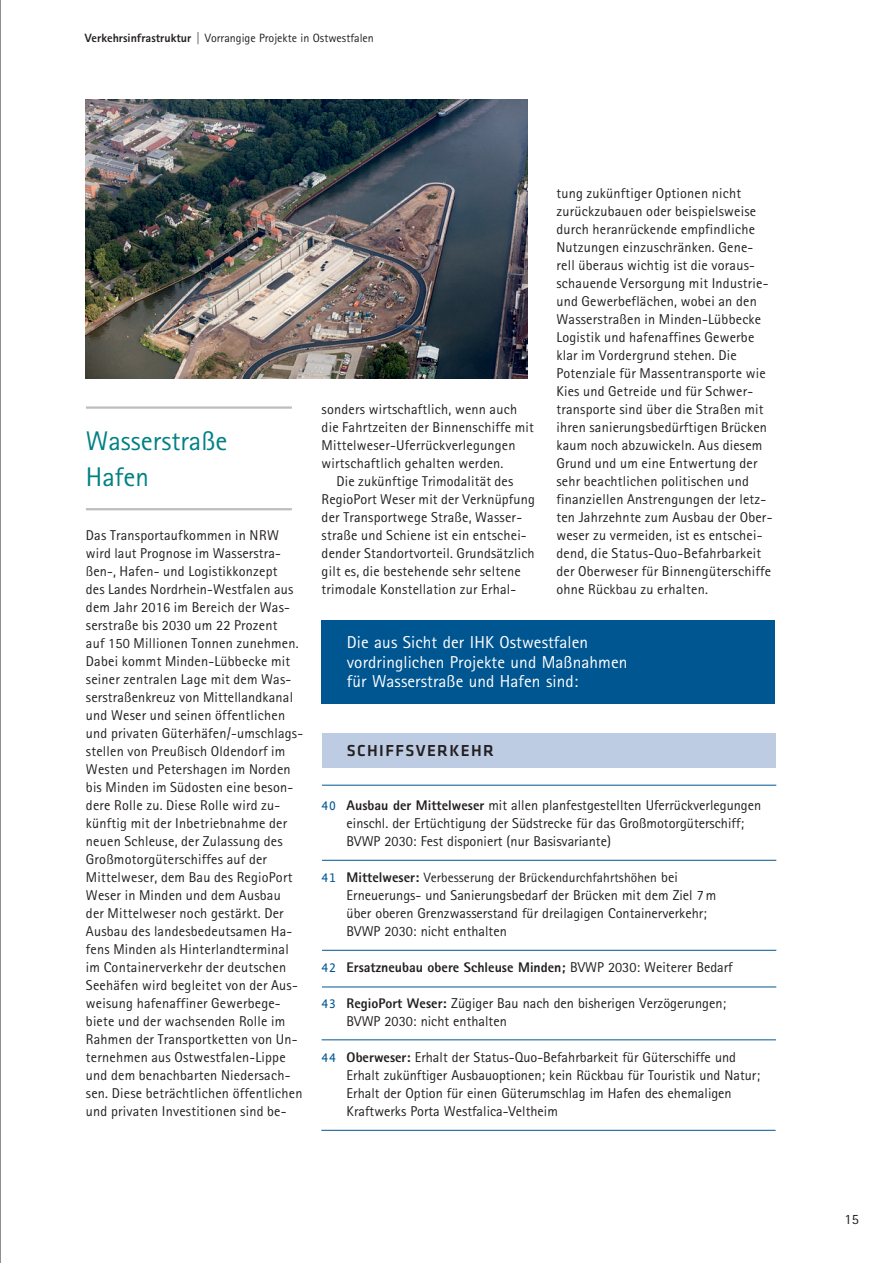
<style>
.page{position:relative;width:893px;height:1263px;background:#fff}
.page>*{position:absolute;margin:0;border:0;box-sizing:border-box;transform-origin:0 0}
.t1{font:27px/36px "Rotis Sans Serif Std";color:#008183}
.t2{font:17.25px/19.5px "Rotis Sans Serif Std";letter-spacing:.005em;color:#fff}
.t3{font:500 16.5px "Klavika";letter-spacing:.085em;color:#231f20}
.t4{font:14.25px/18px "Rotis Sans Serif Std";letter-spacing:.015em;color:#231f20}
.t5{font:800 13.95px "Rotis Sans Serif Std";color:#231f20}
.t6{font:13.5px "Rotis Sans Serif Std";letter-spacing:.005em;color:#231f20}
.t7{font:12px "Rotis Sans Serif Std";color:#231f20}
.s1{font-weight:800}
.s2{font-family:"Profile NO";color:#005691}
.s3{font-weight:800;font-size:13.95px}
.s4{font-family:"Profile NO";font-size:14.25px;color:#005691}
.s5{font-size:14.25px}
.s6{font-family:"Profile NO";font-weight:400;font-size:14.25px;color:#005691}
.s7{font-weight:400;font-size:14.25px}
</style>
<div class="page">
<hr style="left:0;top:0;width:1px;height:1263px;background:#231f20">
<hr style="left:86px;top:406px;width:206px;height:3px;background:#bcbdc0">
<hr style="left:86px;top:508px;width:206px;height:2px;background:#bcbdc0">
<div style="left:322px;top:733px;width:454px;height:35px;background:#bdcce2"></div>
<hr style="left:322px;top:987px;width:454px;height:1px;background:#005691">
<hr style="left:322px;top:950px;width:454px;height:1px;background:#005691">
<hr style="left:322px;top:860px;width:454px;height:1px;background:#005691">
<hr style="left:322px;top:1039px;width:454px;height:1px;background:#005691">
<hr style="left:322px;top:785px;width:454px;height:1px;background:#005691">
<hr style="left:321px;top:1130px;width:455px;height:1px;background:#005691">
<div style="left:321px;top:620px;width:454px;height:83px;background:#005691"></div>
<img style="left:85px;top:100px;width:443px;height:278px">
<p class="t7" style="left:85px;top:34px;width:291px"><span class="s1">Verkehrsinfrastruktur</span> | Vorrangige Projekte in Ostwestfalen</p>
<h1 class="t1" style="left:86px;top:426px;width:143px">Wasserstraße<br>Hafen</h1>
<p class="t4" style="left:86px;top:528px;width:219px">Das Transportaufkommen in NRW wird laut Prognose im Wasserstra&shy;ßen-, Hafen- und Logistikkonzept<br>des Landes Nordrhein-Westfalen aus dem Jahr 2016 im Bereich der Was&shy;serstraße bis 2030 um 22 Prozent<br>auf 150 Millionen Tonnen zunehmen.<br>Dabei kommt Minden-Lübbecke mit seiner zentralen Lage mit dem Was&shy;serstraßenkreuz von Mittellandkanal und Weser und seinen öffentlichen und privaten Güterhäfen/-umschlags&shy;stellen von Preußisch Oldendorf im Westen und Petershagen im Norden bis Minden im Südosten eine beson&shy;dere Rolle zu. Diese Rolle wird zu&shy;künftig mit der Inbetriebnahme der neuen Schleuse, der Zulassung des Großmotorgüterschiffes auf der Mittelweser, dem Bau des RegioPort Weser in Minden und dem Ausbau<br>der Mittelweser noch gestärkt. Der Ausbau des landesbedeutsamen Ha&shy;fens Minden als Hinterlandterminal im Containerverkehr der deutschen Seehäfen wird begleitet von der Aus&shy;weisung hafenaffiner Gewerbege&shy;biete und der wachsenden Rolle im Rahmen der Transportketten von Un&shy;ternehmen aus Ostwestfalen-Lippe und dem benachbarten Niedersach&shy;sen. Diese beträchtlichen öffentlichen und privaten Investitionen sind be-</p>
<p class="t4" style="left:322px;top:402px;width:214px">sonders wirtschaftlich, wenn auch die Fahrtzeiten der Binnenschiffe mit Mittelweser-Uferrückverlegungen wirtschaftlich gehalten werden.</p>
<p class="t4" style="left:322px;top:474px;width:215px;text-indent:15px">Die zukünftige Trimodalität des RegioPort Weser mit der Verknüpfung der Transportwege Straße, Wasser&shy;straße und Schiene ist ein entschei&shy;dender Standortvorteil. Grundsätzlich gilt es, die bestehende sehr seltene trimodale Konstellation zur Erhal-</p>
<p class="t4" style="left:556px;top:186px;width:218px">tung zukünftiger Optionen nicht zurückzubauen oder beispielsweise durch heranrückende empfindliche Nutzungen einzuschränken. Gene&shy;rell überaus wichtig ist die voraus&shy;schauende Versorgung mit Industrie&shy;und Gewerbeflächen, wobei an den Wasserstraßen in Minden-Lübbecke Logistik und hafenaffines Gewerbe klar im Vordergrund stehen. Die Potenziale für Massentransporte wie Kies und Getreide und für Schwer&shy;transporte sind über die Straßen mit ihren sanierungsbedürftigen Brücken kaum noch abzuwickeln. Aus diesem Grund und um eine Entwertung der sehr beachtlichen politischen und finanziellen Anstrengungen der letz&shy;ten Jahrzehnte zum Ausbau der Ober&shy;weser zu vermeiden, ist es entschei&shy;dend, die Status-Quo-Befahrbarkeit der Oberweser für Binnengüterschiffe ohne Rückbau zu erhalten.</p>
<p class="t2" style="left:347px;top:634px;width:282px">Die aus Sicht der IHK Ostwestfalen vordringlichen Projekte und Maßnahmen für Wasserstraße und Hafen sind:</p>
<p class="t3" style="left:347px;top:745px;width:149px">SCHIFFSVERKEHR</p>
<p class="t4" style="left:347px;top:798px;width:416px;text-indent:-25px"><span class="s2">40</span> <span class="s3">Ausbau der Mittelweser</span> mit allen planfestgestellten Uferrückverlegungen einschl. der Ertüchtigung der Südstrecke für das Großmotorgüterschiff;<br>BVWP 2030: Fest disponiert (nur Basisvariante)</p>
<p class="t6" style="left:322px;top:873px;width:358px"><span class="s4">41</span> <span class="s3">Mittelweser:</span> Verbesserung der Brückendurchfahrtshöhen <span class="s5">bei</span></p>
<p class="t4" style="left:347px;top:888px;width:371px">Erneuerungs- und Sanierungsbedarf der Brücken mit dem Ziel 7m über oberen Grenzwasserstand für dreilagigen Containerverkehr;<br>BVWP 2030: nicht enthalten</p>
<p class="t5" style="left:322px;top:962px;width:413px"><span class="s6">42</span> Ersatzneubau obere Schleuse Minden; <span class="s7">BVWP 2030: Weiterer Bedarf</span></p>
<p class="t4" style="left:347px;top:996px;width:381px;text-indent:-25px"><span class="s2">43</span> <span class="s3">RegioPort Weser:</span> Zügiger Bau nach den bisherigen Verzögerungen;<br>BVWP 2030: nicht enthalten</p>
<p class="t4" style="left:347px;top:1050px;width:415px;text-indent:-25px"><span class="s2">44</span> <span class="s3">Oberweser:</span> Erhalt der Status-Quo-Befahrbarkeit für Güterschiffe und Erhalt zukünftiger Ausbauoptionen; kein Rückbau für Touristik und Natur; Erhalt der Option für einen Güterumschlag im Hafen des ehemaligen Kraftwerks Porta Westfalica-Veltheim</p>
<p class="t4" style="left:844px;top:1212px;width:16px">15</p>
</div>
